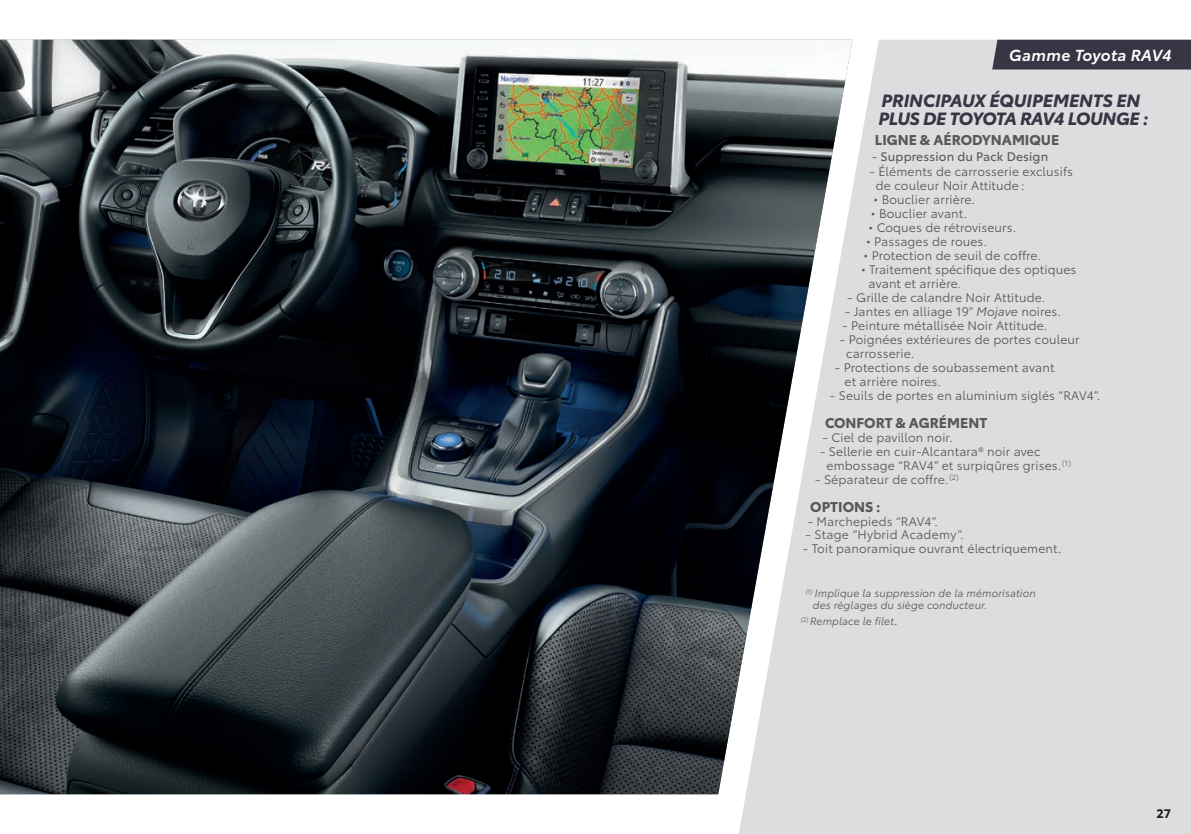
<style>
.page{position:relative;width:1191px;height:834px;background:#fff}
.page>*{position:absolute;margin:0;border:0;box-sizing:border-box;transform-origin:0 0}
.Txt_CAP_courant{font:italic 700 17.5px/17.5px "Toyota Type";letter-spacing:-.01em;color:#383644}
.J_BODY{font:italic 600 15.75px "Toyota Type";letter-spacing:.015em;color:#fff}
.Txt_CAP_courant-2{font:700 14px "Toyota Type";color:#57585a}
.Txt_CAP_courant-3{font:12.25px/14px "Toyota Type";letter-spacing:.01em;color:#57585a}
.Txt_CAP_courant-4{font:12.25px "Toyota Type";letter-spacing:.01em;color:#57585a}
.t1{font:700 12.25px "Toyota Type";color:#231f20}
.Txt_CAP_courant-5{font:italic 10.5px/12.2px "Toyota Type";letter-spacing:.01em;color:#57585a}
.s1{font-style:inherit}
.s2{font-style:italic}
.s3{font-style:normal;font-size:12.25px}
</style>
<div class="page">
<div style="left:739px;top:40px;width:452px;height:793px;background:#dcdddf"></div>
<img style="left:0;top:40px;width:852px;height:754px">
<div style="left:992px;top:40px;width:199px;height:29px;background:#383644"></div>
<p class="J_BODY" style="left:1009px;top:42px;width:164px">Gamme Toyota RAV4</p>
<p class="Txt_CAP_courant" style="left:878px;top:91px;width:271px">PRINCIPAUX ÉQUIPEMENTS EN<br>PLUS DE TOYOTA RAV4 LOUNGE :</p>
<p class="Txt_CAP_courant-2" style="left:875px;top:129px;width:186px">LIGNE &amp; AÉRODYNAMIQUE</p>
<p class="Txt_CAP_courant-4" style="left:872px;top:148px;width:178px"><span class="s1">-</span> Suppression du Pack Design</p>
<p class="Txt_CAP_courant-3" style="left:876px;top:163px;width:199px;text-indent:-6px">- Éléments de carrosserie exclusifs de couleur Noir Attitude :</p>
<p class="Txt_CAP_courant-3" style="left:873px;top:191px;width:103px">• Bouclier arrière.</p>
<p class="Txt_CAP_courant-3" style="left:871px;top:205px;width:98px">• Bouclier avant.</p>
<p class="Txt_CAP_courant-3" style="left:868px;top:219px;width:149px">• Coques de rétroviseurs.</p>
<p class="Txt_CAP_courant-3" style="left:866px;top:233px;width:123px">• Passages de roues.</p>
<p class="Txt_CAP_courant-3" style="left:863px;top:247px;width:179px">• Protection de seuil de coffre.</p>
<p class="Txt_CAP_courant-3" style="left:868px;top:261px;width:209px;text-indent:-7px">• Traitement spécifique des optiques avant et arrière.</p>
<p class="Txt_CAP_courant-3" style="left:847px;top:289px;width:200px">- Grille de calandre Noir Attitude.</p>
<p class="Txt_CAP_courant-3" style="left:844px;top:303px;width:218px">- Jantes en alliage 19” <span class="s2">Mojave</span> noires.</p>
<p class="Txt_CAP_courant-3" style="left:842px;top:317px;width:207px">- Peinture métallisée Noir Attitude.</p>
<p class="Txt_CAP_courant-3" style="left:846px;top:331px;width:235px;text-indent:-6px">- Poignées extérieures de portes couleur carrosserie.</p>
<p class="Txt_CAP_courant-3" style="left:844px;top:359px;width:211px;text-indent:-10px">- Protections de soubassement avant et arrière noires.</p>
<p class="Txt_CAP_courant-3" style="left:830px;top:387px;width:272px">- Seuils de portes en aluminium siglés “RAV4”.</p>
<p class="Txt_CAP_courant-2" style="left:825px;top:411px;width:164px">CONFORT &amp; AGRÉMENT</p>
<p class="Txt_CAP_courant-3" style="left:822px;top:429px;width:132px">- Ciel de pavillon noir.</p>
<p class="Txt_CAP_courant-3" style="left:826px;top:443px;width:246px;text-indent:-6px">- Sellerie en cuir-Alcantara® noir avec embossage “RAV4” et surpiqûres grises.<sup>(1)</sup></p>
<p class="Txt_CAP_courant-3" style="left:815px;top:471px;width:145px">- Séparateur de coffre.<sup>(2)</sup></p>
<p class="Txt_CAP_courant-2" style="left:810px;top:495px;width:72px">OPTIONS :</p>
<p class="Txt_CAP_courant-3" style="left:807px;top:513px;width:132px">- Marchepieds “RAV4”.</p>
<p class="Txt_CAP_courant-3" style="left:805px;top:527px;width:160px">- Stage “Hybrid Academy”.</p>
<p class="Txt_CAP_courant-3" style="left:803px;top:541px;width:260px">- Toit panoramique ouvrant électriquement.</p>
<p class="Txt_CAP_courant-5" style="left:813px;top:586px;width:224px;text-indent:-7px"><sup>(1)</sup> Implique la suppression de la mémorisation des réglages du siège conducteur.</p>
<p class="Txt_CAP_courant-5" style="left:800px;top:614px;width:99px"><sup>(2)</sup> Remplace le filet<span class="s3">.</span></p>
<p class="t1" style="left:1156px;top:804px;width:16px">27</p>
</div>
